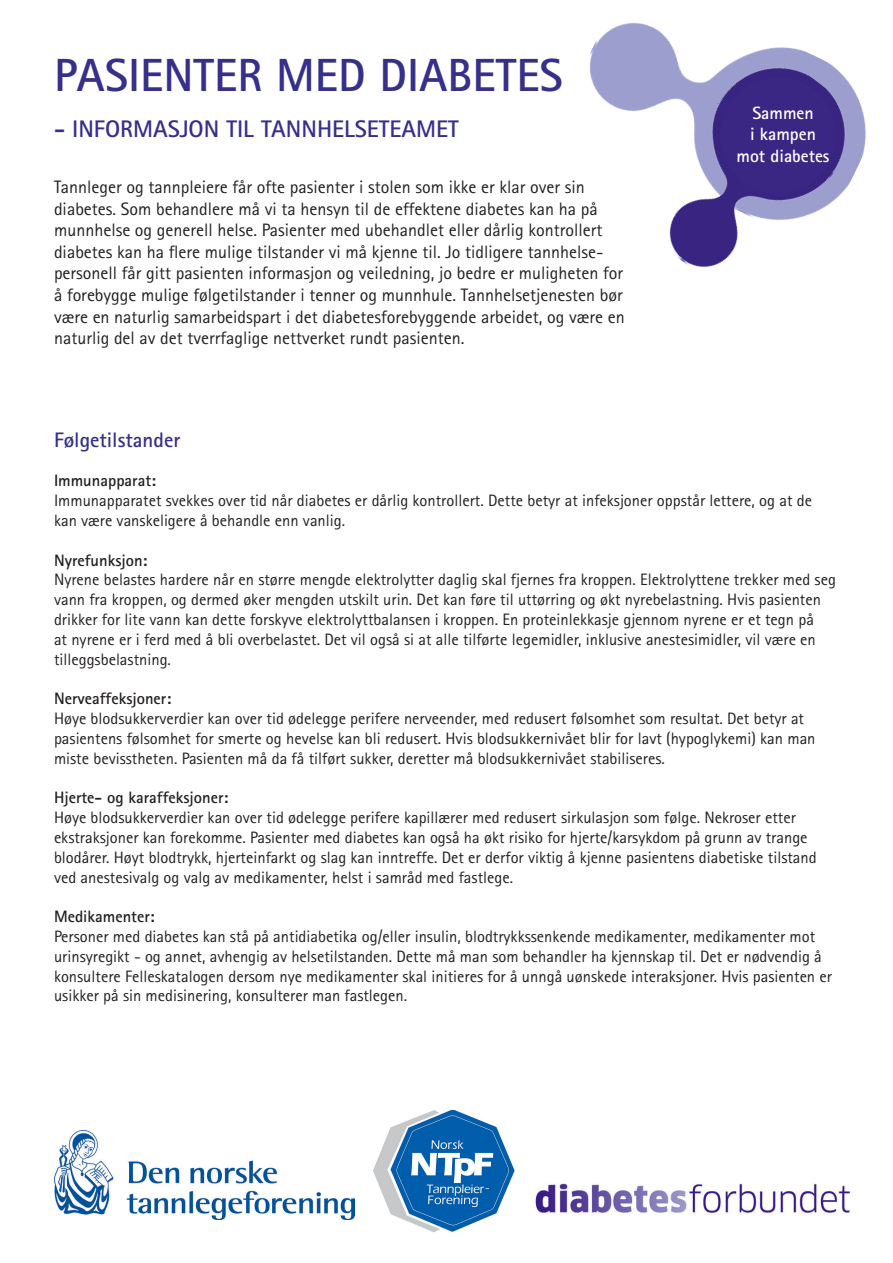
<style>
.page{position:relative;width:893px;height:1263px;background:#fff}
.page>*{position:absolute;margin:0;border:0;box-sizing:border-box;transform-origin:0 0}
.t1{font:700 46.5px "Rotis Sans Serif";color:#36308b}
.t2{font:700 24px "Rotis Sans Serif";color:#36308b}
.t3{font:700 21px "Rotis Sans Serif";color:#36308b}
.t4{font:18px/21.6px "Rotis Sans Serif";color:#231f20}
.t5{font:700 17.85px/21.5px "Rotis Sans Serif";color:#fff;text-align:center}
.t6{font:16.5px/19.8px "Rotis Sans Serif";color:#231f20}
.t7{font:700 16.5px "Rotis Sans Serif";color:#231f20}
</style>
<div class="page">
<img style="left:589px;top:23px;width:81px;height:88px">
<img style="left:629px;top:42px;width:237px;height:225px">
<svg style="left:713px;top:70px;width:131px;height:131px;background:#4c3c90"></svg>
<img style="left:54px;top:1130px;width:300px;height:89px">
<img style="left:535px;top:1183px;width:316px;height:32px">
<img style="left:373px;top:1110px;width:142px;height:123px">
<p class="t1" style="left:54px;top:46px;width:510px">PASIENTER MED DIABETES</p>
<p class="t2" style="left:54px;top:113px;width:406px">- INFORMASJON TIL TANNHELSETEAMET</p>
<p class="t4" style="left:54px;top:176px;width:532px">Tannleger og tannpleiere får ofte pasienter i stolen som ikke er klar over sin</p>
<p class="t4" style="left:54px;top:198px;width:572px">diabetes. Som behandlere må vi ta hensyn til de effektene diabetes kan ha på munnhelse og generell helse. Pasienter med ubehandlet eller dårlig kontrollert diabetes kan ha flere mulige tilstander vi må kjenne til. Jo tidligere tannhelse&shy;personell får gitt pasienten informasjon og veiledning, jo bedre er muligheten for å forebygge mulige følgetilstander i tenner og munnhule. Tannhelsetjenesten bør være en naturlig samarbeidspart i det diabetesforebyggende arbeidet, og være en naturlig del av det tverrfaglige nettverket rundt pasienten.</p>
<p class="t5" style="left:736px;top:102px;width:95px">Sammen<br>i kampen mot diabetes</p>
<p class="t3" style="left:54px;top:426px;width:128px">Følgetilstander</p>
<p class="t7" style="left:54px;top:470px;width:104px">Immunapparat:</p>
<p class="t6" style="left:54px;top:491px;width:760px">Immunapparatet svekkes over tid når diabetes er dårlig kontrollert. Dette betyr at infeksjoner oppstår lettere, og at de kan være vanskeligere å behandle enn vanlig.</p>
<p class="t7" style="left:54px;top:550px;width:95px">Nyrefunksjon:</p>
<p class="t6" style="left:54px;top:570px;width:783px">Nyrene belastes hardere når en større mengde elektrolytter daglig skal fjernes fra kroppen. Elektrolyttene trekker med seg vann fra kroppen, og dermed øker mengden utskilt urin. Det kan føre til uttørring og økt nyrebelastning. Hvis pasienten drikker for lite vann kan dette forskyve elektrolyttbalansen i kroppen. En proteinlekkasje gjennom nyrene er et tegn på<br>at nyrene er i ferd med å bli overbelastet. Det vil også si at alle tilførte legemidler, inklusive anestesimidler, vil være en tilleggsbelastning.</p>
<p class="t7" style="left:54px;top:688px;width:119px">Nerveaffeksjoner:</p>
<p class="t6" style="left:54px;top:708px;width:763px">Høye blodsukkerverdier kan over tid ødelegge perifere nerveender, med redusert følsomhet som resultat. Det betyr at pasientens følsomhet for smerte og hevelse kan bli redusert. Hvis blodsukkernivået blir for lavt (hypoglykemi) kan man miste bevisstheten. Pasienten må da få tilført sukker, deretter må blodsukkernivået stabiliseres.</p>
<p class="t7" style="left:54px;top:787px;width:176px">Hjerte- og karaffeksjoner:</p>
<p class="t6" style="left:54px;top:807px;width:764px">Høye blodsukkerverdier kan over tid ødelegge perifere kapillærer med redusert sirkulasjon som følge. Nekroser etter ekstraksjoner kan forekomme. Pasienter med diabetes kan også ha økt risiko for hjerte/karsykdom på grunn av trange blodårer. Høyt blodtrykk, hjerteinfarkt og slag kan inntreffe. Det er derfor viktig å kjenne pasientens diabetiske tilstand ved anestesivalg og valg av medikamenter, helst i samråd med fastlege.</p>
<p class="t7" style="left:54px;top:906px;width:102px">Medikamenter:</p>
<p class="t6" style="left:54px;top:926px;width:779px">Personer med diabetes kan stå på antidiabetika og/eller insulin, blodtrykkssenkende medikamenter, medikamenter mot urinsyregikt - og annet, avhengig av helsetilstanden. Dette må man som behandler ha kjennskap til. Det er nødvendig å konsultere Felleskatalogen dersom nye medikamenter skal initieres for å unngå uønskede interaksjoner. Hvis pasienten er usikker på sin medisinering, konsulterer man fastlegen.</p>
</div>
